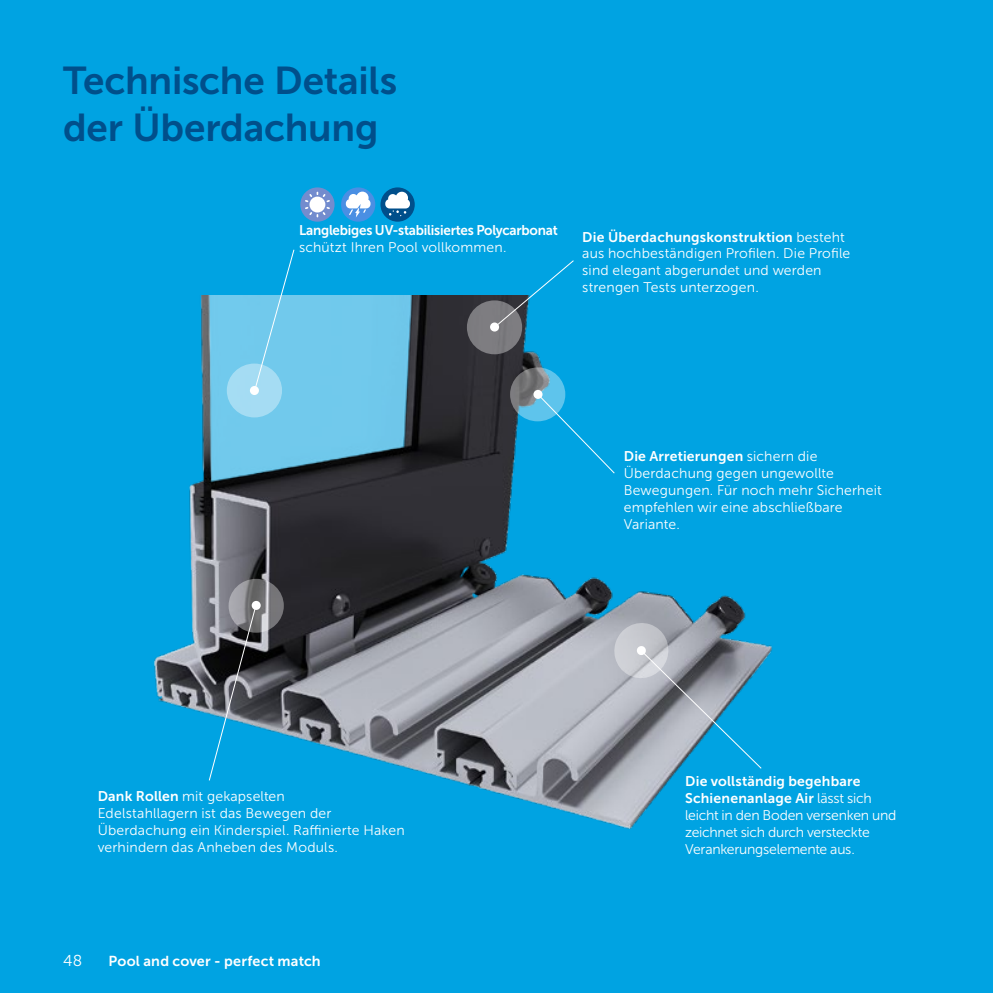
<style>
.page{position:relative;width:993px;height:993px;background:#fff}
.page>*{position:absolute;margin:0;border:0;box-sizing:border-box;transform-origin:0 0}
.t1{font:38.68px/46.4px "Museo Sans 700";letter-spacing:-.005em;color:#004f8b}
.t2{font:15.75px "Museo Sans 300";color:#fff}
.t3{font:14.35px "Museo Sans 700";letter-spacing:.015em;color:#fff}
.t4{font:14px/16.8px "Museo Sans 300";letter-spacing:.01em;color:#fff}
.t5{font:14px/16.8px "Museo Sans 300";letter-spacing:-.02em;color:#fff}
.t6{font:14px "Museo Sans 700";letter-spacing:-.015em;color:#fff;scale:.96 1}
.s1{font-family:"Museo Sans 700"}
</style>
<div class="page">
<div style="left:0;top:0;width:992px;height:992px;background:#00a3e2"></div>
<img style="left:154px;top:295px;width:618px;height:534px">
<svg style="left:493px;top:260px;width:81px;height:68px"></svg>
<svg style="left:536px;top:393px;width:79px;height:81px"></svg>
<svg style="left:254px;top:249px;width:41px;height:142px"></svg>
<svg style="left:208px;top:604px;width:49px;height:177px"></svg>
<div style="left:300px;top:187px;width:34px;height:34px;background:#738cce;border-radius:50%"></div>
<div style="left:341px;top:187px;width:34px;height:34px;background:#4a8fe3;border-radius:50%"></div>
<div style="left:380px;top:187px;width:34px;height:34px;background:#004f8b;border-radius:50%"></div>
<svg style="left:305px;top:192px;width:25px;height:25px"></svg>
<svg style="left:346px;top:191px;width:24px;height:26px"></svg>
<svg style="left:385px;top:192px;width:25px;height:24px"></svg>
<svg style="left:227px;top:363px;width:55px;height:54px;background:#a7ddf3"></svg>
<svg style="left:466px;top:300px;width:56px;height:54px;background:#7f7e82"></svg>
<svg style="left:510px;top:367px;width:55px;height:54px;background:#6fa2b6"></svg>
<svg style="left:228px;top:578px;width:56px;height:54px;background:#89898d"></svg>
<svg style="left:610px;top:619px;width:152px;height:150px"></svg>
<p class="t1" style="left:63px;top:58px;width:335px">Technische Details der Überdachung</p>
<p class="t6" style="left:299px;top:222px;width:271px">Langlebiges UV-stabilisiertes Polycarbonat</p>
<p class="t4" style="left:299px;top:239px;width:209px">schützt Ihren Pool vollkommen.</p>
<p class="t4" style="left:582px;top:228px;width:269px"><span class="s1">Die Überdachungskonstruktion</span> besteht aus hochbeständigen Profilen. Die Profile sind elegant abgerundet und werden strengen Tests unterzogen.</p>
<p class="t4" style="left:623px;top:448px;width:259px"><span class="s1">Die Arretierungen</span> sichern die<br>Überdachung gegen ungewollte<br>Bewegungen. Für noch mehr Sicherheit empfehlen wir eine abschließbare<br>Variante.</p>
<p class="t4" style="left:98px;top:788px;width:308px"><span class="s1">Dank Rollen</span> mit gekapselten<br>Edelstahllagern ist das Bewegen der Überdachung ein Kinderspiel. Raffinierte Haken verhindern das Anheben des Moduls.</p>
<p class="t2" style="left:63px;top:951px;width:21px">48</p>
<p class="t3" style="left:109px;top:952px;width:213px">Pool and cover - perfect match</p>
<p class="t5" style="left:685px;top:773px;width:213px"><span class="s1">Die vollständig begehbare<br>Schienenanlage Air</span> lässt sich leicht in den Boden versenken und zeichnet sich durch versteckte<br>Verankerungselemente aus.</p>
</div>
